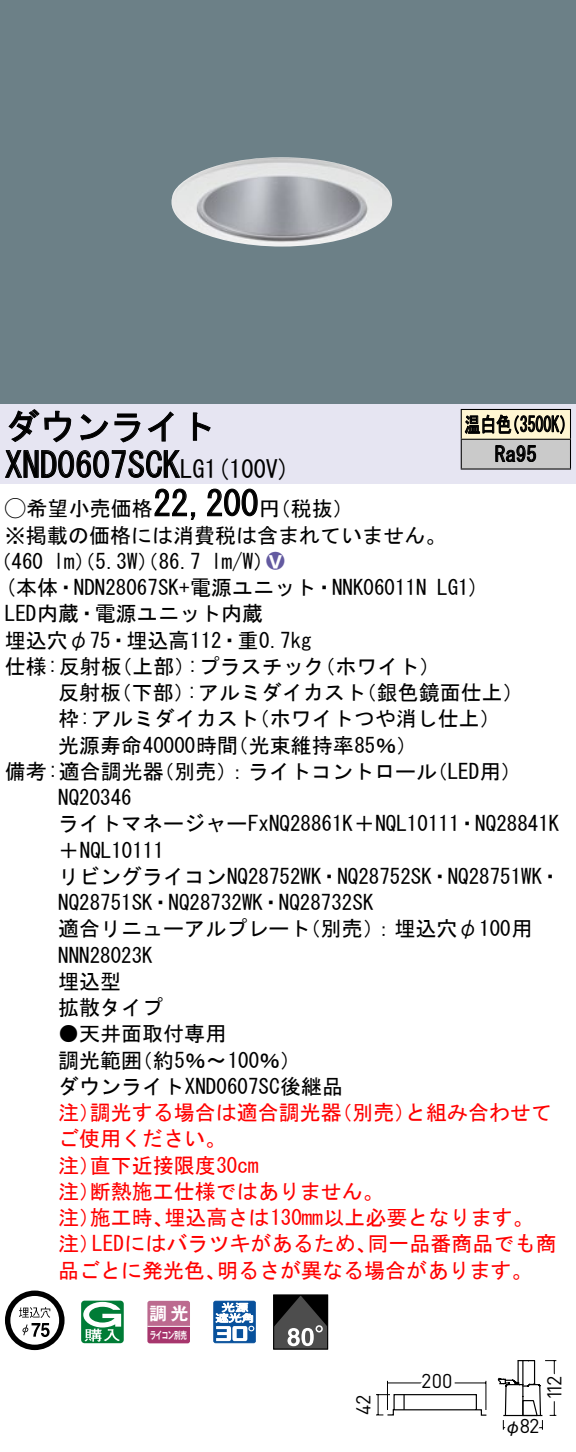
<style>
.page{position:relative;width:576px;height:1452px;background:#fff}
.page>*{position:absolute;margin:0;border:0;box-sizing:border-box;transform-origin:0 0}
.t1{font:35px "MS Gothic";color:#000}
.t2{font:24.5px "MS Gothic";color:#000}
.t3{font:21px/26.2px "MS Gothic";color:#000}
.t4{font:21px/26.2px "MS Gothic";color:#f00}
.t5{font:21px/29.8px "MS Gothic";color:#000;scale:.75 1}
.t6{font:21px "Ford Classification 1";color:#635aa0}
.t7{font:19.95px "DINOT";letter-spacing:-.02em;color:#000}
.t8{font:17.5px "Gothic MB101 Pro De Bold 90 pv RKSJ H";color:#fff}
.t9{font:17.5px "Gothic BBB Pro Medium 90 pv RKSJ H";color:#000}
.t10{font:10.15px "Gothic MB101 Pro De Bold 90 pv RKSJ H";letter-spacing:-.05em;color:#fff;scale:.65 1}
.s1{font-size:24.5px}
.s2{font-family:"Ford Classification 1"}
.s3{color:#fff}
</style>
<div class="page">
<div style="left:0;top:0;width:575px;height:404px;background:#6c8087"></div>
<img style="left:171px;top:157px;width:221px;height:90px">
<div style="left:0;top:404px;width:575px;height:79px;background:#e6e5f2"></div>
<svg style="left:8px;top:409px;width:64px;height:34px"></svg>
<svg style="left:80px;top:413px;width:60px;height:30px"></svg>
<svg style="left:147px;top:411px;width:26px;height:31px"></svg>
<svg style="left:192px;top:412px;width:19px;height:29px"></svg>
<svg style="left:5px;top:450px;width:176px;height:28px"></svg>
<svg style="left:154px;top:488px;width:42px;height:32px"></svg>
<svg style="left:207px;top:488px;width:51px;height:29px"></svg>
<svg style="left:5px;top:1290px;width:59px;height:60px"></svg>
<svg style="left:81px;top:1300px;width:43px;height:43px"></svg>
<svg style="left:147px;top:1301px;width:43px;height:42px;background:#b45782"></svg>
<hr style="left:147px;top:1325px;width:43px;height:2px;background:#fff">
<svg style="left:213px;top:1300px;width:43px;height:43px"></svg>
<div style="left:273px;top:1294px;width:55px;height:55px;border:1px solid #000"></div>
<svg style="left:273px;top:1295px;width:54px;height:54px;background:#464646"></svg>
<div style="left:461px;top:409px;width:109px;height:30px;background:#fff6d2"></div>
<div style="left:461px;top:439px;width:109px;height:30px;background:#cacaca"></div>
<hr style="left:460px;top:409px;width:110px;height:1px;background:#000">
<hr style="left:569px;top:410px;width:2px;height:29px;background:#000">
<hr style="left:460px;top:439px;width:110px;height:1px;background:#000">
<hr style="left:569px;top:440px;width:2px;height:28px;background:#000">
<hr style="left:460px;top:468px;width:110px;height:2px;background:#000">
<svg style="left:460px;top:410px;width:104px;height:58px"></svg>
<svg style="left:376px;top:1380px;width:111px;height:36px"></svg>
<svg style="left:497px;top:1360px;width:60px;height:70px"></svg>
<h1 class="t1" style="left:5px;top:409px;width:212px">ダウンライト</h1>
<p class="t2" style="left:204px;top:456px;width:87px">(1 100 (V</p>
<h1 class="t1" style="left:5px;top:447px;width:201px">XND0607SCK<span class="s1">LG</span></h1>
<h1 class="t1" style="left:153px;top:486px;width:106px">22,200</h1>
<p class="t3" style="left:5px;top:495px;width:442px"><span class="s2">A</span>希望小売価格<br>※掲載の価格には消費税は含まれていません。</p>
<p class="t6" style="left:266px;top:550px;width:19px">2<span class="s3">8</span></p>
<p class="t3" style="left:259px;top:495px;width:96px">（円税抜(</p>
<p class="t3" style="left:211px;top:548px;width:64px">l m (W/</p>
<p class="t3" style="left:-9px;top:548px;width:54px">（460</p>
<p class="t3" style="left:54px;top:548px;width:149px">lm）（5.3 ）（W 86.7</p>
<p class="t5" style="left:494px;top:409px;width:57px;text-indent:-30px">温白色<br>Ra95</p>
<p class="t5" style="left:504px;top:409px;width:96px">（3500 (K</p>
<p class="t3" style="left:5px;top:574px;width:423px">(本体・NDN28067SK+電源ユニット・NNK06011N</p>
<p class="t3" style="left:5px;top:600px;width:259px">LED内蔵・電源ユニット内蔵</p>
<p class="t3" style="left:5px;top:627px;width:308px">埋込穴φ75・埋込高112・重0.7kg</p>
<p class="t3" style="left:314px;top:653px;width:127px">（ホワイト(</p>
<p class="t3" style="left:187px;top:653px;width:139px">:プラスチック</p>
<p class="t3" style="left:5px;top:653px;width:118px">仕様:反射板</p>
<p class="t3" style="left:111px;top:653px;width:85px">（上部）</p>
<p class="t3" style="left:437px;top:574px;width:44px">LG (1</p>
<p class="t3" style="left:58px;top:679px;width:65px">反射板</p>
<p class="t3" style="left:111px;top:679px;width:85px">（下部）</p>
<p class="t3" style="left:187px;top:679px;width:181px">:アルミダイカスト</p>
<p class="t3" style="left:355px;top:679px;width:169px">（銀色鏡面仕上(</p>
<p class="t3" style="left:227px;top:705px;width:191px;text-indent:-169px">枠:アルミダイカスト<br>（光束維持率85％(</p>
<p class="t3" style="left:248px;top:705px;width:253px">（ホワイトつや消し仕上(</p>
<p class="t3" style="left:58px;top:732px;width:181px">光源寿命40000時間</p>
<p class="t3" style="left:5px;top:758px;width:160px">備考:適合調光器</p>
<p class="t3" style="left:58px;top:784px;width:75px">NQ20346</p>
<p class="t3" style="left:58px;top:810px;width:502px">ライトマネージャーFxNQ28861 ＋K NQL10111・NQ28841K</p>
<p class="t3" style="left:58px;top:837px;width:107px">＋NQL10111</p>
<p class="t3" style="left:58px;top:863px;width:504px">リビングライコンNQ28752WK・NQ28752SK・NQ28751WK・</p>
<p class="t3" style="left:58px;top:889px;width:316px">NQ28751SK・NQ28732WK・NQ28732SK</p>
<p class="t3" style="left:300px;top:915px;width:234px">（別売：）埋込穴φ100用</p>
<p class="t3" style="left:153px;top:758px;width:285px">（別売：）ライトコントロール</p>
<p class="t3" style="left:426px;top:758px;width:97px">（LED用(</p>
<p class="t3" style="left:58px;top:915px;width:253px">適合リニューアルプレート<br>NNN28023K<br>埋込型<br>拡散タイプ</p>
<p class="t3" style="left:132px;top:1020px;width:171px;text-indent:-74px">●天井面取付専用<br>（約5％〜100％(</p>
<p class="t3" style="left:58px;top:1047px;width:286px">調光範囲<br>ダウンライトXND0607SC後継品</p>
<p class="t4" style="left:90px;top:1099px;width:253px">調光する場合は適合調光器</p>
<p class="t4" style="left:331px;top:1099px;width:85px">（別売）</p>
<p class="t4" style="left:405px;top:1099px;width:148px">と組み合わせて</p>
<p class="t4" style="left:58px;top:1099px;width:43px">注）</p>
<p class="t4" style="left:58px;top:1125px;width:169px">ご使用ください。</p>
<p class="t4" style="left:90px;top:1152px;width:170px">直下近接限度30cm</p>
<p class="t4" style="left:90px;top:1152px;width:295px;text-indent:-32px">注）<br>断熱施工仕様ではありません。</p>
<p class="t4" style="left:58px;top:1178px;width:43px">注）</p>
<p class="t4" style="left:164px;top:1204px;width:370px">埋込高さは130mm以上必要となります。</p>
<p class="t4" style="left:90px;top:1204px;width:85px">施工時、</p>
<p class="t4" style="left:58px;top:1204px;width:43px">注）</p>
<p class="t4" style="left:92px;top:1230px;width:286px">LEDにはバラツキがあるため、</p>
<p class="t4" style="left:367px;top:1230px;width:190px">同一品番商品でも商</p>
<p class="t4" style="left:58px;top:1230px;width:43px">注）</p>
<p class="t4" style="left:58px;top:1257px;width:169px">品ごとに発光色、</p>
<p class="t4" style="left:217px;top:1257px;width:317px">明るさが異なる場合があります。</p>
<p class="t8" style="left:149px;top:1299px;width:41px">調光</p>
<p class="t10" style="left:150px;top:1326px;width:59px">ライコン別売</p>
<p class="t7" style="left:349px;top:1415px;width:22px;rotate:-90deg">42</p>
<p class="t7" style="left:421px;top:1367px;width:33px">200</p>
<p class="t7" style="left:519px;top:1412px;width:21px">82</p>
<p class="t9" style="left:504px;top:1412px;width:19px">φ</p>
<p class="t7" style="left:540px;top:1400px;width:26px;rotate:-90deg">112</p>
</div>
